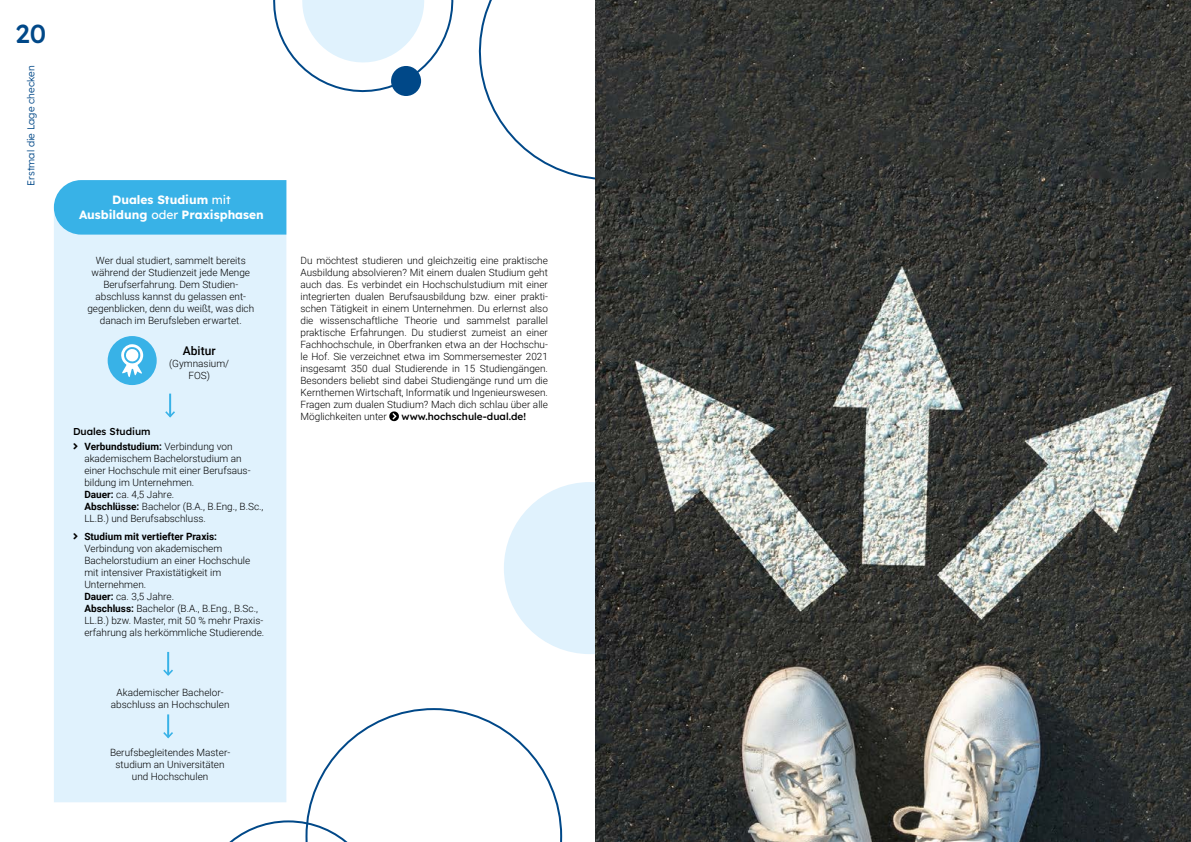
<style>
.page{position:relative;width:1191px;height:842px;background:#fff}
.page>*{position:absolute;margin:0;border:0;box-sizing:border-box;transform-origin:0 0}
.t1{font:500 26px "Lexend Deca";color:#004888}
.t2{font:700 12px/14.4px "Lexend Deca";color:#fff;text-align:center}
.t3{font:500 12px "Roboto";color:#000}
.t4{font:300 10px/12px "Roboto";color:#000;text-align:center}
.t5{font:500 10px "Lexend Deca";color:#000}
.t6{font:700 10px "Roboto";color:#000}
.t7{font:300 10px "Lexend Deca";color:#004888}
.s1{font-weight:400}
.s2{font-weight:700}
</style>
<div class="page">
<svg style="left:478px;top:0;width:117px;height:180px"></svg>
<div style="left:504px;top:482px;width:172px;height:172px;background:#e0f2fd;border-radius:50%"></div>
<div style="left:54px;top:235px;width:232px;height:567px;background:#e0f2fd"></div>
<div style="left:54px;top:180px;width:232px;height:55px;background:#38b2e7"></div>
<hr style="left:169px;top:394px;width:2px;height:22px;background:#38b2e7">
<svg style="left:163px;top:409px;width:14px;height:10px"></svg>
<hr style="left:167px;top:652px;width:2px;height:23px;background:#38b2e7">
<svg style="left:162px;top:668px;width:13px;height:9px"></svg>
<hr style="left:167px;top:714px;width:2px;height:23px;background:#38b2e7">
<svg style="left:162px;top:730px;width:13px;height:10px"></svg>
<svg style="left:389px;top:411px;width:10px;height:10px"></svg>
<div style="left:108px;top:336px;width:49px;height:49px;background:#38b2e7;border-radius:50%"></div>
<svg style="left:121px;top:344px;width:22px;height:33px"></svg>
<img style="left:595px;top:0;width:596px;height:842px">
<svg style="left:197px;top:708px;width:365px;height:134px"></svg>
<svg style="left:273px;top:0;width:181px;height:96px"></svg>
<svg style="left:73px;top:443px;width:4px;height:6px"></svg>
<svg style="left:73px;top:533px;width:4px;height:6px"></svg>
<h1 class="t1" style="left:16px;top:14px;width:32px">20</h1>
<p class="t7" style="left:24px;top:186px;width:122px;rotate:-90deg">Erstmal die Lage checken</p>
<p class="t2" style="left:79px;top:192px;width:186px">Duales Studium <span class="s1">mit<br></span>Ausbildung <span class="s1">oder</span> Praxisphasen</p>
<p class="t4" style="left:87px;top:254px;width:168px">Wer dual studiert, sammelt bereits während der Studienzeit jede Menge Berufserfahrung. Dem Studien&shy;abschluss kannst du gelassen ent&shy;gegenblicken, denn du weißt, was dich danach im Berufsleben erwartet.</p>
<p class="t3" style="left:183px;top:342px;width:34px">Abitur</p>
<p class="t4" style="left:169px;top:357px;width:62px">(Gymnasium/<br>FOS)</p>
<p class="t5" style="left:73px;top:424px;width:79px">Duales Studium</p>
<p class="t4" style="left:84px;top:440px;width:181px;text-align:left"><span class="s2">Verbundstudium:</span> Verbindung von akademischem Bachelorstudium an einer Hochschule mit einer Berufsaus&shy;bildung im Unternehmen.<br><span class="s2">Dauer:</span> ca. 4,5 Jahre.<br><span class="s2">Abschlüsse:</span> Bachelor (B.A., B.Eng., B.Sc.,<br>LL.B.) und Berufsabschluss.</p>
<p class="t6" style="left:84px;top:529px;width:134px">Studium mit vertiefter Praxis:</p>
<p class="t4" style="left:84px;top:542px;width:181px;text-align:left">Verbindung von akademischem Bachelorstudium an einer Hochschule mit intensiver Praxistätigkeit im Unternehmen.<br><span class="s2">Dauer:</span> ca. 3,5 Jahre.<br><span class="s2">Abschluss:</span> Bachelor (B.A., B.Eng., B.Sc., LL.B.) bzw. Master, mit 50 % mehr Praxis&shy;erfahrung als herkömmliche Studierende.</p>
<p class="t4" style="left:111px;top:686px;width:120px">Akademischer Bachelor&shy;abschluss an Hochschulen</p>
<p class="t4" style="left:110px;top:746px;width:122px">Berufsbegleitendes Master&shy;studium an Universitäten und Hochschulen</p>
<p class="t4" style="left:300px;top:254px;width:249px;text-align:justify">Du möchtest studieren und gleichzeitig eine praktische Ausbildung absolvieren? Mit einem dualen Studium geht auch das. Es verbindet ein Hochschulstudium mit einer integrierten dualen Berufsausbildung bzw. einer prakti&shy;schen Tätigkeit in einem Unternehmen. Du erlernst also die wissenschaftliche Theorie und sammelst parallel praktische Erfahrungen. Du studierst zumeist an einer Fachhochschule, in Oberfranken etwa an der Hochschu&shy;le Hof. Sie verzeichnet etwa im Sommersemester 2021 insgesamt 350 dual Studierende in 15 Studiengängen.<br>Besonders beliebt sind dabei Studiengänge rund um die Kernthemen Wirtschaft, Informatik und Ingenieurswesen.<br>Fragen zum dualen Studium? Mach dich schlau über alle Möglichkeiten unter</p>
<p class="t5" style="left:401px;top:409px;width:126px">www.hochschule-dual.de!</p>
</div>
